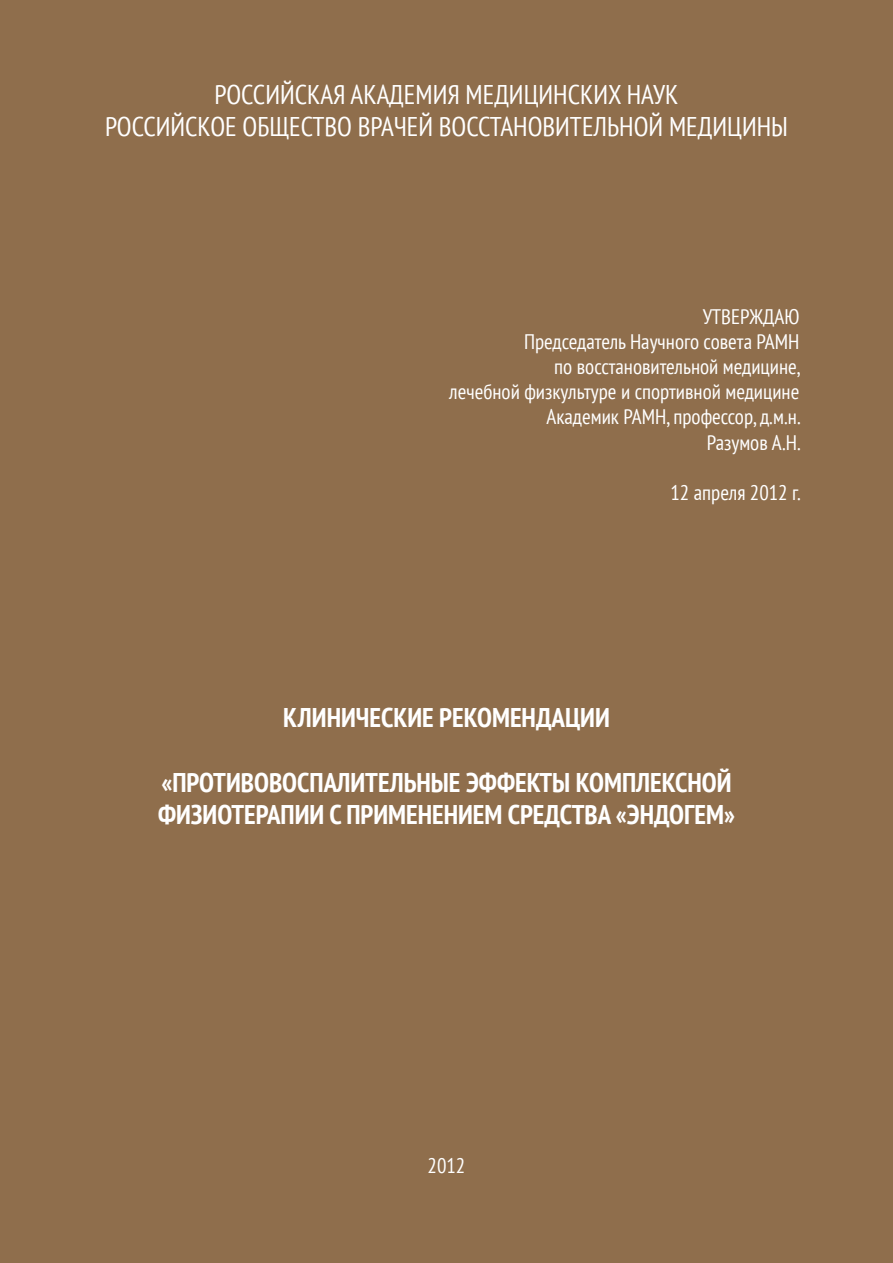
<style>
.page{position:relative;width:893px;height:1263px;background:#8f6e4c}
.page>*{position:absolute;margin:0;border:0;box-sizing:border-box;transform-origin:0 0}
.t1{font:700 condensed 27px/32.4px "PT Sans";color:#fff}
.t2{font:condensed 27px "PT Sans";color:#fff}
.t3{font:condensed 21px "PT Sans";color:#fff}
</style>
<div class="page">
<p class="t2" style="left:215px;top:77px;width:465px">РОССИЙСКАЯ АКАДЕМИЯ МЕДИЦИНСКИХ НАУК</p>
<p class="t2" style="left:105px;top:110px;width:684px">РОССИЙСКОЕ ОБЩЕСТВО ВРАЧЕЙ ВОССТАНОВИТЕЛЬНОЙ МЕДИЦИНЫ</p>
<p class="t3" style="left:703px;top:303px;width:98px">УТВЕРЖДАЮ</p>
<p class="t3" style="left:524px;top:328px;width:277px">Председатель Научного совета РАМН</p>
<p class="t3" style="left:554px;top:353px;width:248px">по восстановительной медицине,</p>
<p class="t3" style="left:449px;top:378px;width:352px">лечебной физкультуре и спортивной медицине</p>
<p class="t3" style="left:546px;top:404px;width:256px">Академик РАМН, профессор, д.м.н.</p>
<p class="t3" style="left:707px;top:429px;width:96px">Разумов А.Н.</p>
<p class="t3" style="left:670px;top:479px;width:132px">12 апреля 2012 г.</p>
<p class="t1" style="left:283px;top:701px;width:328px">КЛИНИЧЕСКИЕ РЕКОМЕНДАЦИИ</p>
<p class="t1" style="left:158px;top:765px;width:578px">«ПРОТИВОВОСПАЛИТЕЛЬНЫЕ ЭФФЕКТЫ КОМПЛЕКСНОЙ<br>ФИЗИОТЕРАПИИ С ПРИМЕНЕНИЕМ СРЕДСТВА «ЭНДОГЕМ»</p>
<p class="t3" style="left:428px;top:1152px;width:39px">2012</p>
</div>
